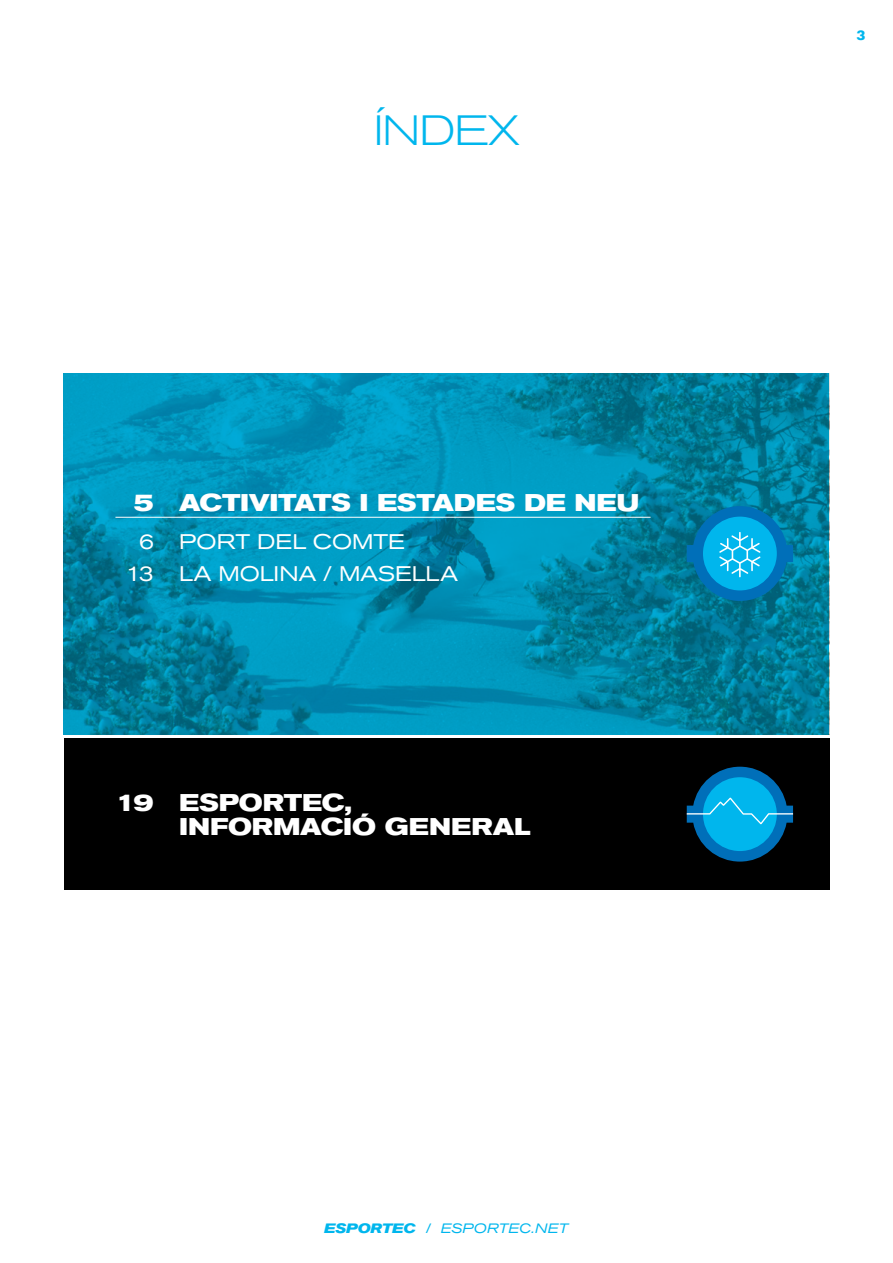
<style>
.page{position:relative;width:893px;height:1263px;background:#fff}
.page>*{position:absolute;margin:0;border:0;box-sizing:border-box;transform-origin:0 0}
.t1{font:300 expanded 42px "Akzidenz Grotesk BQ";letter-spacing:-.02em;color:#00b6ed}
.t2{font:700 expanded 24px/24px "Akzidenz Grotesk BQ";letter-spacing:-.005em;color:#fff}
.t3{font:expanded 21px/32.1px "Akzidenz Grotesk BQ";letter-spacing:.005em;color:#fff}
.t4{font:italic expanded 13.5px "Akzidenz Grotesk BQ";letter-spacing:.015em;color:#00b6ed}
.t5{font:900 13.5px "Archivo";color:#00b6ed}
.s1{font-weight:700}
.s2{font-style:normal}
</style>
<div class="page">
<svg style="left:64px;top:373px;width:765px;height:361px;background:#008bad"></svg>
<hr style="left:115px;top:517px;width:536px;height:1px;background:#fff">
<svg style="left:687px;top:506px;width:106px;height:95px;background:#0992c5"></svg>
<div style="left:64px;top:738px;width:766px;height:152px;background:#000"></div>
<svg style="left:687px;top:767px;width:106px;height:94px"></svg>
<h1 class="t1" style="left:374px;top:106px;width:147px">ÍNDEX</h1>
<p class="t2" style="left:133px;top:491px;width:508px">5 ACTIVITATS I ESTADES DE NEU</p>
<p class="t3" style="left:126px;top:526px;width:333px;text-indent:13px">6 PORT DEL COMTE<br>13 LA MOLINA / MASELLA</p>
<p class="t2" style="left:179px;top:790px;width:353px;text-indent:-63px">19 ESPORTEC,<br>INFORMACIÓ GENERAL</p>
<p class="t4" style="left:324px;top:1220px;width:246px"><span class="s1">ESPORTEC</span> <span class="s2">/</span> ESPORTEC.NET</p>
<p class="t5" style="left:857px;top:27px;width:11px">3</p>
</div>
